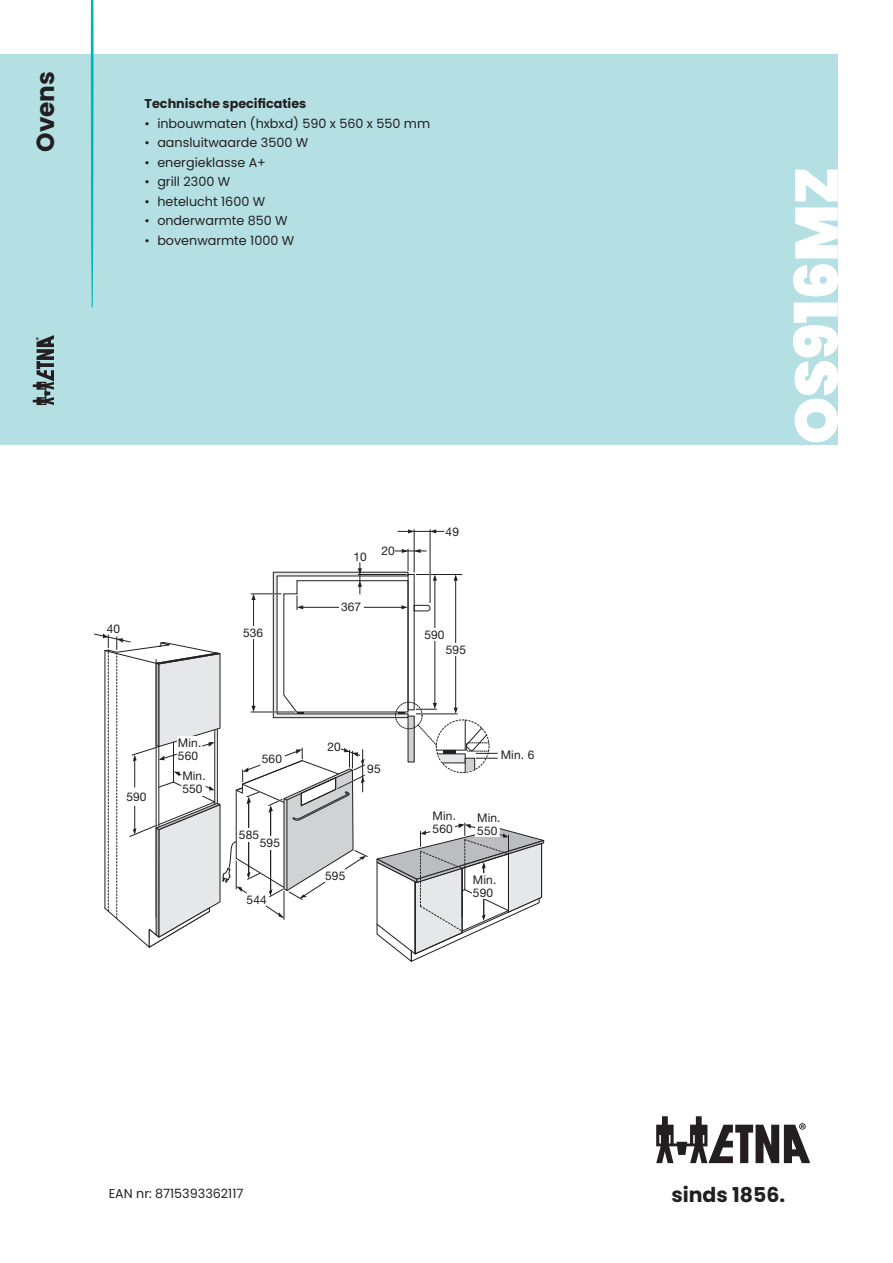
<style>
.page{position:relative;width:893px;height:1263px;background:#fff}
.page>*{position:absolute;margin:0;border:0;box-sizing:border-box;transform-origin:0 0}
.Typenummer_wit{font:900 60px "Poppins";color:#fff}
.t1{font:700 24.75px "Poppins";color:#231f20}
.t2{font:700 20.4px "Poppins";color:#231f20}
.USP{font:12.75px "Poppins";color:#231f20}
.Producttekst_tussenk{font:700 12.75px "Poppins";color:#231f20}
.t3{font:12px/13px "Helvetica Neue LT Std";letter-spacing:.01em;color:#231f20}
</style>
<div class="page">
<div style="left:0;top:54px;width:838px;height:390px;background:#b4e0e3"></div>
<svg style="left:656px;top:1116px;width:154px;height:47px"></svg>
<svg style="left:91px;top:0;width:3px;height:308px"></svg>
<svg style="left:33px;top:335px;width:21px;height:70px"></svg>
<hr style="left:414px;top:529px;width:1px;height:43px;background:#231f20">
<hr style="left:430px;top:529px;width:1px;height:74px;background:#231f20">
<hr style="left:398px;top:531px;width:47px;height:1px;background:#231f20">
<svg style="left:408px;top:529px;width:6px;height:4px"></svg>
<svg style="left:430px;top:529px;width:6px;height:4px"></svg>
<div style="left:444px;top:524px;width:17px;height:13px;background:#fff"></div>
<svg style="left:94px;top:549px;width:451px;height:413px"></svg>
<div style="left:245px;top:828px;width:8px;height:14px;background:#fff"></div>
<h2 class="t1" style="left:31px;top:152px;width:82px;rotate:-90deg">Ovens</h2>
<p class="Producttekst_tussenk" style="left:145px;top:96px;width:163px">Technische specificaties</p>
<p class="USP" style="left:145px;top:116px;width:287px">• inbouwmaten (hxbxd) 590 x 560 x 550 mm</p>
<p class="USP" style="left:145px;top:135px;width:165px">• aansluitwaarde 3500 W</p>
<p class="USP" style="left:145px;top:155px;width:123px">• energieklasse A+</p>
<p class="USP" style="left:145px;top:174px;width:87px">• grill 2300 W</p>
<p class="USP" style="left:145px;top:194px;width:122px">• hetelucht 1600 W</p>
<p class="USP" style="left:145px;top:213px;width:145px">• onderwarmte 850 W</p>
<p class="USP" style="left:145px;top:233px;width:151px">• bovenwarmte 1000 W</p>
<p class="t3" style="left:107px;top:622px;width:15px">40</p>
<p class="t3" style="left:126px;top:790px;width:22px">590</p>
<p class="t3" style="left:178px;top:736px;width:25px">Min.<br>560</p>
<p class="t3" style="left:182px;top:769px;width:25px">Min.<br>550</p>
<p class="t3" style="left:353px;top:550px;width:15px">10</p>
<p class="t3" style="left:381px;top:544px;width:15px">20</p>
<p class="t3" style="left:341px;top:600px;width:22px">367</p>
<p class="t3" style="left:446px;top:525px;width:15px">49</p>
<p class="t3" style="left:243px;top:626px;width:22px">536</p>
<p class="t3" style="left:424px;top:628px;width:22px">590</p>
<p class="t3" style="left:262px;top:752px;width:22px">560</p>
<p class="t3" style="left:239px;top:828px;width:22px">585</p>
<p class="t3" style="left:260px;top:836px;width:22px">595</p>
<p class="t3" style="left:247px;top:893px;width:22px">544</p>
<p class="t3" style="left:327px;top:740px;width:15px">20</p>
<p class="t3" style="left:367px;top:762px;width:15px">95</p>
<p class="t3" style="left:325px;top:869px;width:22px">595</p>
<p class="t3" style="left:446px;top:643px;width:22px">595</p>
<p class="t3" style="left:501px;top:748px;width:35px">Min. 6</p>
<p class="t3" style="left:433px;top:809px;width:25px">Min.<br>560</p>
<p class="t3" style="left:477px;top:811px;width:25px">Min.<br>550</p>
<p class="t3" style="left:473px;top:873px;width:25px">Min.<br>590</p>
<p class="USP" style="left:109px;top:1186px;width:136px">EAN nr: 8715393362117</p>
<p class="Typenummer_wit" style="left:782px;top:444px;width:279px;rotate:-90deg">OS916MZ</p>
<h3 class="t2" style="left:671px;top:1183px;width:115px">sinds 1856.</h3>
</div>
